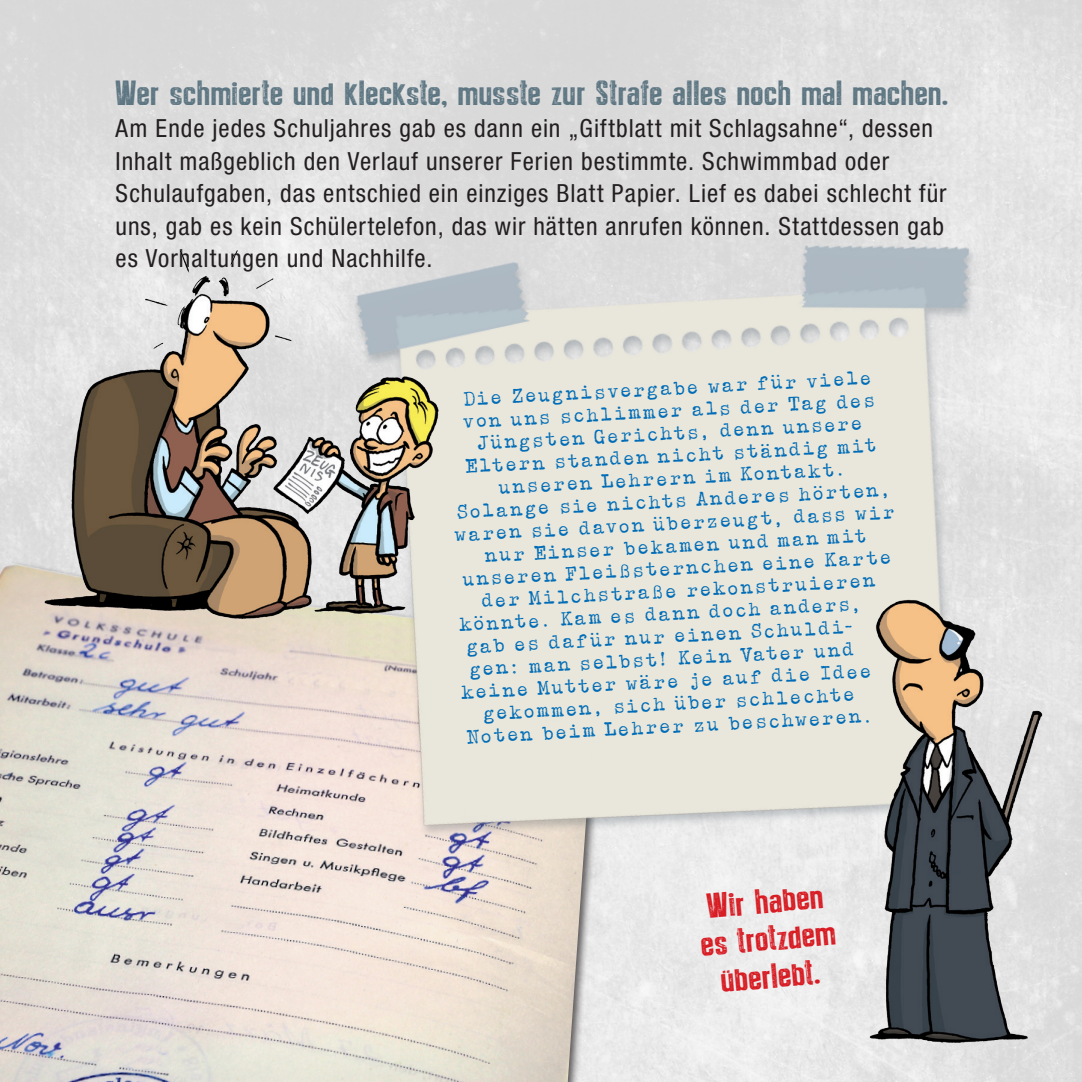
<style>
.page{position:relative;width:1082px;height:1082px;background:#fff}
.page>*{position:absolute;margin:0;border:0;box-sizing:border-box;transform-origin:0 0}
.t1{font:35px "Press Style Extra L";letter-spacing:.03em;color:#5d7682}
.t2{font:35px/37.5px "Press Style Extra L";color:#d81c23;text-align:center}
.t3{font:condensed 25px/32.5px "Helvetica Neue";letter-spacing:.04em;color:#231f20}
.t4{font:20px "Typewriter Basi X";color:#006cb7}
</style>
<div class="page">
<img style="left:0;top:538px;width:602px;height:543px">
<img style="left:310px;top:196px;width:746px;height:747px">
<img style="left:755px;top:596px;width:326px;height:452px">
<img style="left:30px;top:206px;width:433px;height:433px">
<h1 class="t1" style="left:115px;top:75px;width:833px">Wer schmierte und kleckste, musste zur Strafe alles noch mal machen.</h1>
<p class="t3" style="left:115px;top:112px;width:832px">Am Ende jedes Schuljahres gab es dann ein „Giftblatt mit Schlagsahne“, dessen Inhalt maßgeblich den Verlauf unserer Ferien bestimmte. Schwimmbad oder Schulaufgaben, das entschied ein einziges Blatt Papier. Lief es dabei schlecht für uns, gab es kein Schülertelefon, das wir hätten anrufen können. Stattdessen gab es Vorhaltungen und Nachhilfe.</p>
<p class="t4" style="left:462px;top:387px;width:412px;rotate:-3deg">Die Zeugnisvergabe war für viele</p>
<p class="t4" style="left:461px;top:410px;width:416px;rotate:-3deg">von uns schlimmer als der Tag des</p>
<p class="t4" style="left:475px;top:431px;width:389px;rotate:-3deg">Jüngsten Gerichts, denn unsere</p>
<p class="t4" style="left:464px;top:455px;width:414px;rotate:-3deg">Eltern standen nicht ständig mit</p>
<p class="t4" style="left:497px;top:475px;width:351px;rotate:-3deg">unseren Lehrern im Kontakt.</p>
<p class="t4" style="left:454px;top:500px;width:438px;rotate:-3deg">Solange sie nichts Anderes hörten,</p>
<p class="t4" style="left:453px;top:523px;width:444px;rotate:-3deg">waren sie davon überzeugt, dass wir</p>
<p class="t4" style="left:483px;top:544px;width:385px;rotate:-3deg">nur Einser bekamen und man mit</p>
<p class="t4" style="left:460px;top:567px;width:433px;rotate:-3deg">unseren Fleißsternchen eine Karte</p>
<p class="t4" style="left:479px;top:589px;width:397px;rotate:-3deg">der Milchstraße rekonstruieren</p>
<p class="t4" style="left:458px;top:613px;width:406px;rotate:-3deg">könnte. Kam es dann doch anders,</p>
<p class="t4" style="left:465px;top:635px;width:388px;rotate:-3deg">gab es dafür nur einen Schuldi-</p>
<p class="t4" style="left:468px;top:657px;width:388px;rotate:-3deg">gen: man selbst! Kein Vater und</p>
<p class="t4" style="left:460px;top:680px;width:413px;rotate:-3deg">keine Mutter wäre je auf die Idee</p>
<p class="t4" style="left:481px;top:702px;width:376px;rotate:-3deg">gekommen, sich über schlechte</p>
<p class="t4" style="left:465px;top:725px;width:410px;rotate:-3deg">Noten beim Lehrer zu beschweren.</p>
<h1 class="t2" style="left:696px;top:889px;width:136px;rotate:-5deg">Wir haben es trotzdem überlebt.</h1>
</div>
